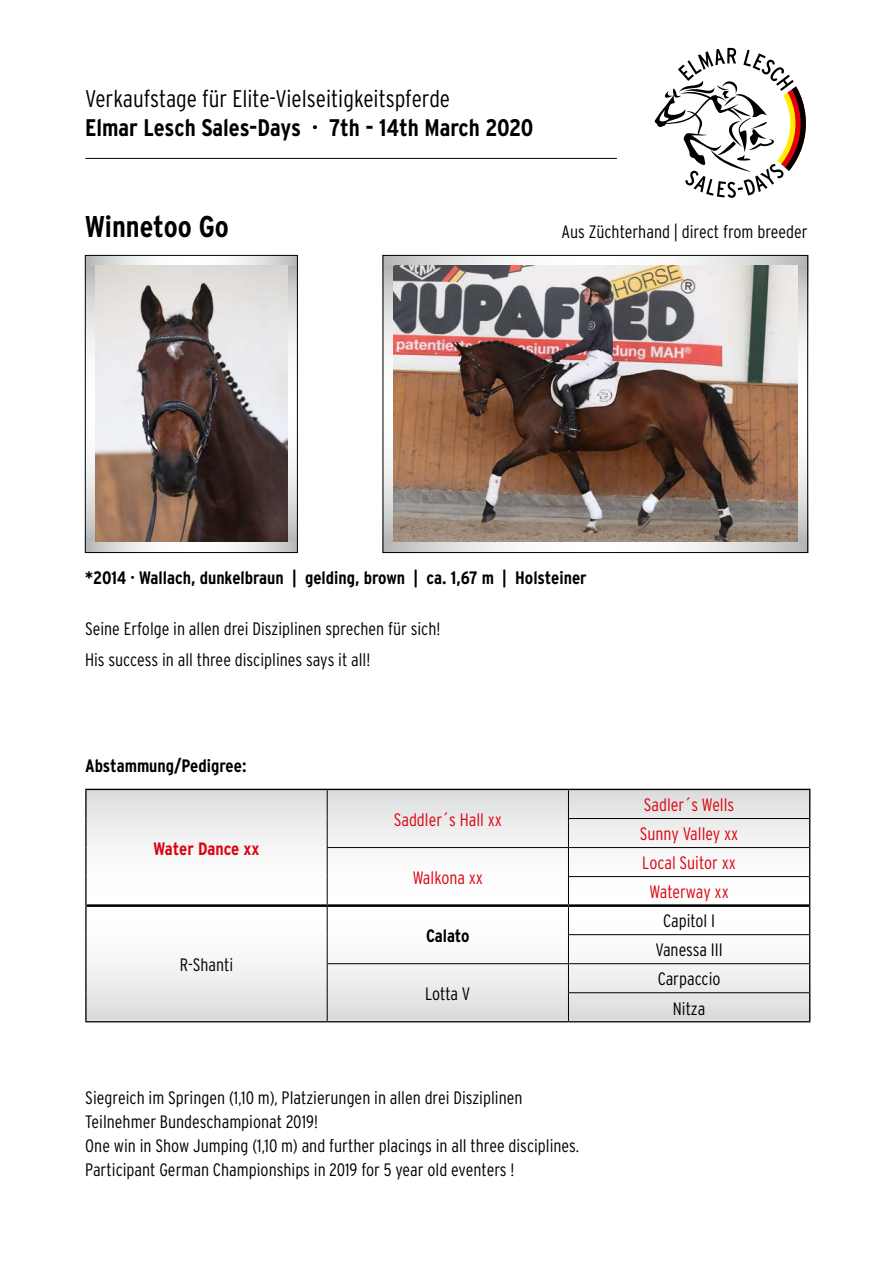
<style>
.page{position:relative;width:893px;height:1263px;background:#fff}
.page>*{position:absolute;margin:0;border:0;box-sizing:border-box;transform-origin:0 0}
.t1{font:700 condensed 30px "Interstate";color:#000}
.t2{font:300 condensed 24px "Interstate";color:#000}
.t3{font:700 condensed 24px "Interstate";color:#000}
.t4{font:300 condensed 18px/24px "Interstate";color:#000}
.t5{font:700 condensed 18px "Interstate";color:#000}
.t6{font:300 condensed 17.85px/29.1px "Interstate";color:#dc030e}
.t7{font:300 condensed 17.85px/29.1px "Interstate";color:#000;text-align:center}
.t8{font:700 condensed 17.85px "Interstate";color:#dc030e}
.t9{font:700 condensed 17.85px "Interstate";color:#000}
</style>
<div class="page">
<svg style="left:654px;top:47px;width:152px;height:151px"></svg>
<div style="left:86px;top:789px;width:724px;height:117px;background:linear-gradient(to bottom,#e0e0e0,#fff)"></div>
<div style="left:85px;top:904px;width:725px;height:117px;background:linear-gradient(to bottom,#fff,#dddede)"></div>
<svg style="left:87px;top:257px;width:209px;height:9px"></svg>
<svg style="left:87px;top:266px;width:9px;height:276px"></svg>
<svg style="left:287px;top:266px;width:9px;height:276px"></svg>
<svg style="left:87px;top:542px;width:209px;height:9px"></svg>
<div style="left:85px;top:255px;width:213px;height:298px;border:1px solid #000"></div>
<svg style="left:385px;top:257px;width:421px;height:9px"></svg>
<svg style="left:385px;top:266px;width:8px;height:276px"></svg>
<svg style="left:798px;top:266px;width:8px;height:276px"></svg>
<svg style="left:385px;top:542px;width:421px;height:9px"></svg>
<div style="left:383px;top:255px;width:425px;height:298px;border:1px solid #000"></div>
<hr style="left:85px;top:158px;width:532px;height:1px;background:#000">
<img style="left:393px;top:266px;width:404px;height:276px">
<img style="left:96px;top:266px;width:191px;height:276px">
<hr style="left:568px;top:818px;width:241px;height:1px;background:#000">
<hr style="left:327px;top:847px;width:241px;height:1px;background:#000">
<hr style="left:568px;top:847px;width:241px;height:1px;background:#000">
<hr style="left:568px;top:876px;width:241px;height:1px;background:#000">
<hr style="left:568px;top:934px;width:241px;height:1px;background:#000">
<hr style="left:327px;top:963px;width:241px;height:1px;background:#000">
<hr style="left:568px;top:963px;width:241px;height:1px;background:#000">
<svg style="left:327px;top:790px;width:1px;height:231px"></svg>
<hr style="left:568px;top:992px;width:241px;height:1px;background:#000">
<svg style="left:568px;top:790px;width:1px;height:231px"></svg>
<hr style="left:87px;top:904px;width:240px;height:3px;background:#000">
<hr style="left:327px;top:904px;width:241px;height:3px;background:#000">
<hr style="left:568px;top:904px;width:241px;height:3px;background:#000">
<hr style="left:85px;top:789px;width:242px;height:1px;background:#000">
<hr style="left:85px;top:790px;width:2px;height:28px;background:#000">
<hr style="left:85px;top:818px;width:2px;height:29px;background:#000">
<hr style="left:85px;top:847px;width:2px;height:29px;background:#000">
<hr style="left:85px;top:876px;width:2px;height:30px;background:#000">
<hr style="left:327px;top:789px;width:241px;height:1px;background:#000">
<hr style="left:568px;top:789px;width:242px;height:1px;background:#000">
<svg style="left:809px;top:790px;width:1px;height:86px"></svg>
<hr style="left:809px;top:876px;width:1px;height:30px;background:#000">
<hr style="left:85px;top:906px;width:2px;height:29px;background:#000">
<hr style="left:85px;top:935px;width:2px;height:29px;background:#000">
<hr style="left:85px;top:964px;width:2px;height:29px;background:#000">
<hr style="left:85px;top:993px;width:2px;height:28px;background:#000">
<hr style="left:85px;top:1021px;width:242px;height:1px;background:#000">
<hr style="left:327px;top:1021px;width:241px;height:1px;background:#000">
<svg style="left:809px;top:906px;width:1px;height:115px"></svg>
<hr style="left:568px;top:1021px;width:242px;height:1px;background:#000">
<h2 class="t2" style="left:85px;top:85px;width:367px">Verkaufstage für Elite-Vielseitigkeitspferde</h2>
<h2 class="t3" style="left:85px;top:114px;width:450px">Elmar Lesch Sales-Days · 7th - 14th March 2020</h2>
<h1 class="t1" style="left:85px;top:209px;width:145px">Winnetoo Go</h1>
<p class="t4" style="left:562px;top:219px;width:248px">Aus Züchterhand | direct from breeder</p>
<p class="t5" style="left:85px;top:568px;width:503px">*2014 · Wallach, dunkelbraun | gelding, brown | ca. 1,67 m | Holsteiner</p>
<p class="t4" style="left:85px;top:614px;width:357px;line-height:30.6px">Seine Erfolge in allen drei Disziplinen sprechen für sich!<br>His success in all three disciplines says it all!</p>
<p class="t5" style="left:85px;top:755px;width:163px">Abstammung/Pedigree:</p>
<p class="t8" style="left:154px;top:838px;width:107px">Water Dance xx</p>
<p class="t7" style="left:180px;top:950px;width:55px">R-Shanti</p>
<p class="t6" style="left:394px;top:805px;width:110px">Saddler´s Hall xx</p>
<p class="t6" style="left:413px;top:863px;width:72px">Walkona xx</p>
<p class="t9" style="left:426px;top:926px;width:45px">Calato</p>
<p class="t7" style="left:425px;top:979px;width:47px">Lotta V</p>
<p class="t4" style="left:85px;top:1085px;width:495px">Siegreich im Springen (1,10 m), Platzierungen in allen drei Disziplinen Teilnehmer Bundeschampionat 2019!<br>One win in Show Jumping (1,10 m) and further placings in all three disciplines.<br>Participant German Championships in 2019 for 5 year old eventers !</p>
<p class="t6" style="left:640px;top:790px;width:100px">Sadler´s Wells<br>Sunny Valley xx</p>
<p class="t6" style="left:642px;top:848px;width:95px;text-align:center">Local Suitor xx<br>Waterway xx</p>
<p class="t7" style="left:655px;top:906px;width:69px">Capitol I<br>Vanessa III</p>
<p class="t7" style="left:658px;top:964px;width:64px">Carpaccio<br>Nitza</p>
</div>
